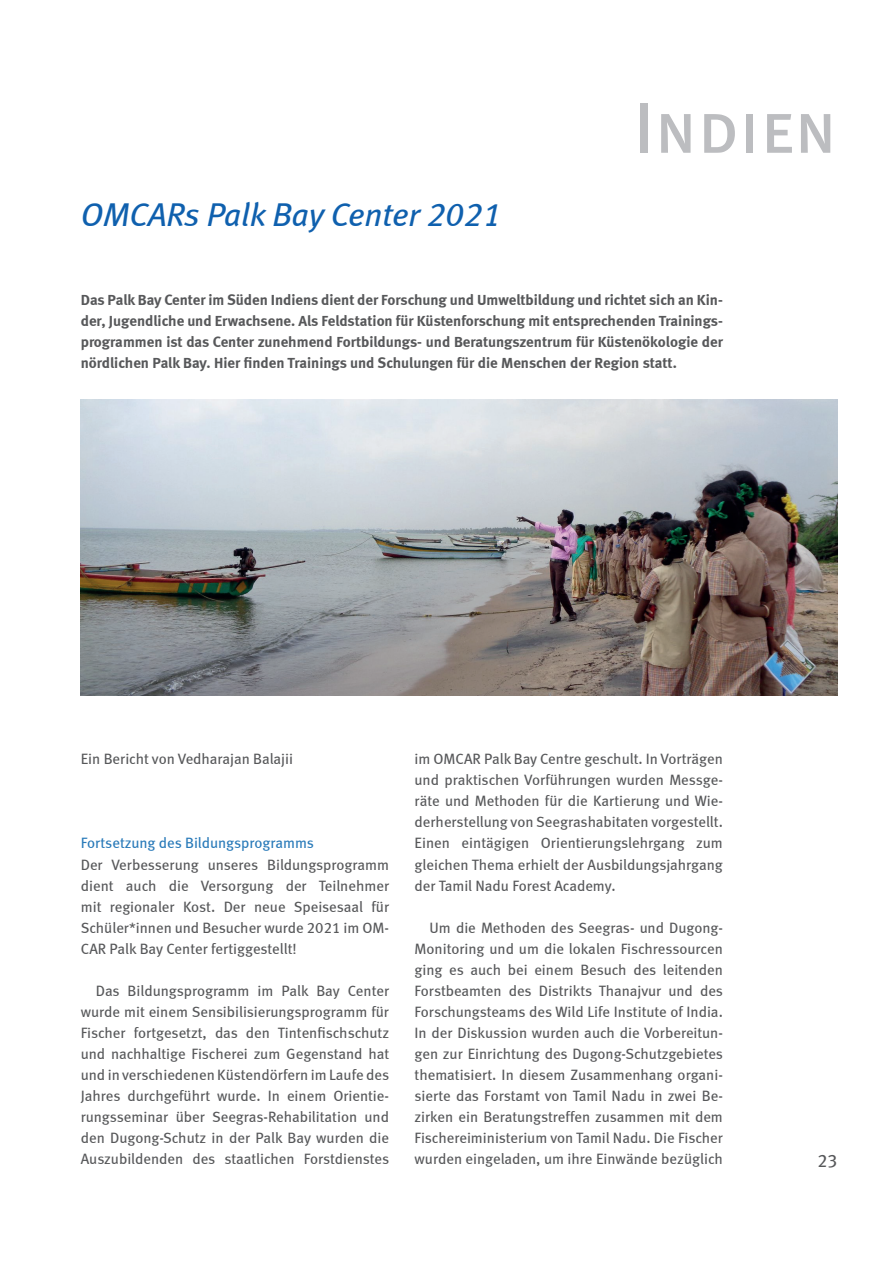
<style>
.page{position:relative;width:893px;height:1263px;background:#fff}
.page>*{position:absolute;margin:0;border:0;box-sizing:border-box;transform-origin:0 0}
.t1{font:72px "Meta Book LF Caps";color:#bcbdc0}
.t2{font:italic 33px "Meta Book LF";color:#0f60ae}
.t3{font:18px "Meta Book LF";color:#57585a}
.t4{font:15px/21px "Meta Book LF";color:#57585a;text-align:justify}
.t5{font:15px/21px "Meta Bold LF";color:#57585a;text-align:justify}
.t6{font:15px "Meta Book LF";color:#297ab9}
</style>
<div class="page">
<img style="left:80px;top:400px;width:758px;height:295px">
<h2 class="t2" style="left:81px;top:195px;width:422px">OMCARs Palk Bay Center 2021</h2>
<h1 class="t1" style="left:634px;top:85px;width:205px">Indien</h1>
<p class="t5" style="left:81px;top:289px;width:644px">Das Palk Bay Center im Süden Indiens dient der Forschung und Umweltbildung und richtet sich an Kin&shy;der, Jugendliche und Erwachsene. Als Feldstation für Küstenforschung mit entsprechenden Trainings&shy;programmen ist das Center zunehmend Fortbildungs- und Beratungszentrum für Küstenökologie der nördlichen Palk Bay. Hier finden Trainings und Schulungen für die Menschen der Region statt.</p>
<p class="t4" style="left:81px;top:748px;width:214px">Ein Bericht von Vedharajan Balajii</p>
<p class="t6" style="left:81px;top:834px;width:235px">Fortsetzung des Bildungsprogramms</p>
<p class="t4" style="left:81px;top:853px;width:310px">Der Verbesserung unseres Bildungsprogramm dient auch die Versorgung der Teilnehmer mit regionaler Kost. Der neue Speisesaal für Schüler*innen und Besucher wurde 2021 im OM-CAR Palk Bay Center fertiggestellt!</p>
<p class="t4" style="left:81px;top:979px;width:310px;text-indent:15px">Das Bildungsprogramm im Palk Bay Center wurde mit einem Sensibilisierungsprogramm für Fischer fortgesetzt, das den Tintenfischschutz und nachhaltige Fischerei zum Gegenstand hat und in verschiedenen Küstendörfern im Laufe des Jahres durchgeführt wurde. In einem Orientie&shy;rungsseminar über Seegras-Rehabilitation und den Dugong-Schutz in der Palk Bay wurden die Auszubildenden des staatlichen Forstdienstes</p>
<p class="t4" style="left:415px;top:748px;width:310px">im OMCAR Palk Bay Centre geschult. In Vorträgen und praktischen Vorführungen wurden Messge&shy;räte und Methoden für die Kartierung und Wie&shy;derherstellung von Seegrashabitaten vorgestellt.<br>Einen eintägigen Orientierungslehrgang zum gleichen Thema erhielt der Ausbildungsjahrgang der Tamil Nadu Forest Academy.</p>
<p class="t4" style="left:415px;top:916px;width:310px;text-indent:15px">Um die Methoden des Seegras- und Dugong-Monitoring und um die lokalen Fischressourcen ging es auch bei einem Besuch des leitenden Forstbeamten des Distrikts Thanajvur und des Forschungsteams des Wild Life Institute of India.<br>In der Diskussion wurden auch die Vorbereitun&shy;gen zur Einrichtung des Dugong-Schutzgebietes thematisiert. In diesem Zusammenhang organi&shy;sierte das Forstamt von Tamil Nadu in zwei Be&shy;zirken ein Beratungstreffen zusammen mit dem Fischereiministerium von Tamil Nadu. Die Fischer wurden eingeladen, um ihre Einwände bezüglich</p>
<p class="t3" style="left:817px;top:1150px;width:22px">23</p>
</div>
